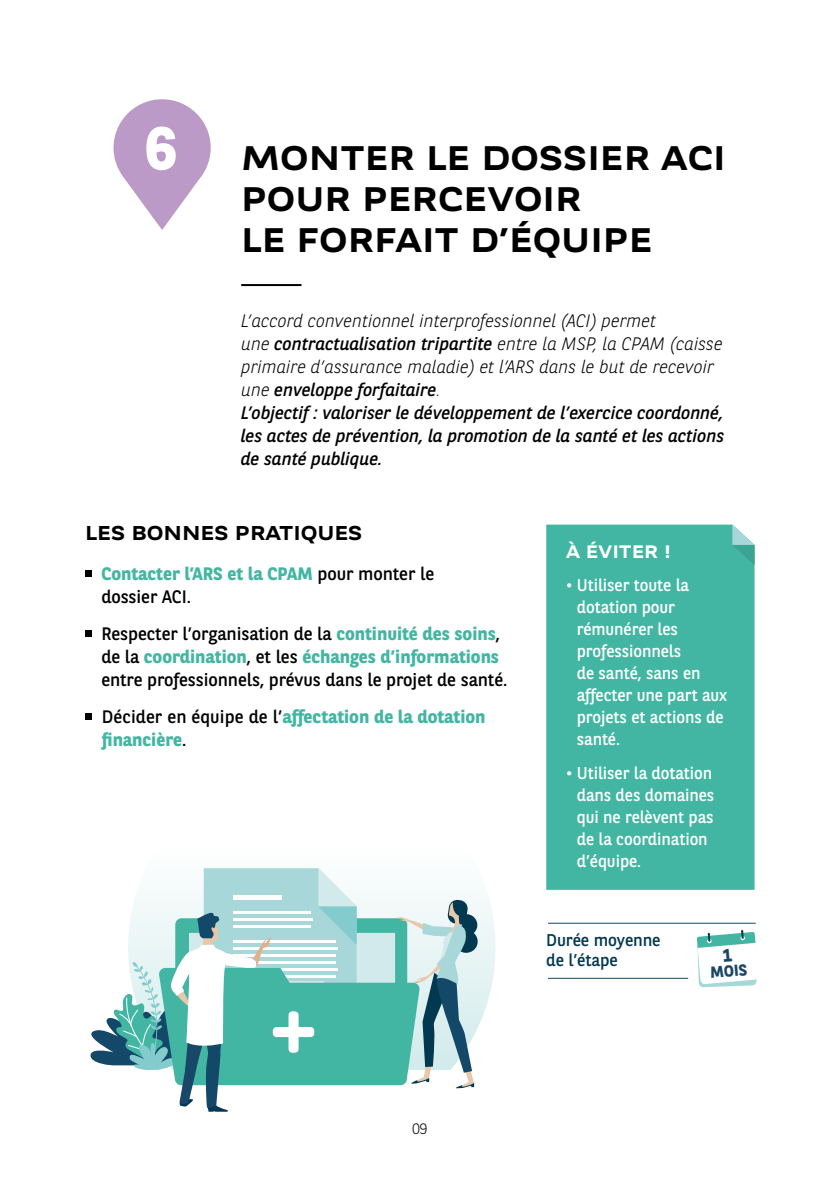
<style>
.page{position:relative;width:840px;height:1191px;background:#fff}
.page>*{position:absolute;margin:0;border:0;box-sizing:border-box;transform-origin:0 0}
.t1{font:700 60px "BNPP Sans";color:#fff}
.t2{font:700 34px/40.8px "BNPP Expanded Sans";color:#000}
.t3{font:700 20px "BNPP Expanded Sans";letter-spacing:-.005em;color:#000}
.t4{font:italic 18px/23px "BNPP Sans";color:#000}
.t5{font:18px/23px "BNPP Sans";letter-spacing:-.005em;color:#000}
.t6{font:700 18px/23px "BNPP Sans";color:#42b6a2}
.t7{font:700 18px "BNPP Expanded Sans";letter-spacing:-.005em;color:#fff}
.t8{font:17px/22px "BNPP Sans";letter-spacing:-.005em;color:#fff}
.t9{font:17px/20px "BNPP Sans";letter-spacing:-.005em;color:#023850}
.t10{font:700 16px "BNPP Sans";color:#1a4767}
.t11{font:300 15px "BNPP Sans";color:#000}
.s1{font-weight:300}
.s2{font-weight:700;color:#42b6a2}
.s3{font-weight:400;color:#000}
</style>
<div class="page">
<svg style="left:208px;top:895px;width:370px;height:217px"></svg>
<svg style="left:90px;top:868px;width:388px;height:243px"></svg>
<hr style="left:547px;top:977px;width:140px;height:1px;background:#1a4767">
<hr style="left:547px;top:922px;width:208px;height:1px;background:#1a4767">
<hr style="left:241px;top:284px;width:60px;height:2px;background:#000">
<svg style="left:113px;top:99px;width:97px;height:131px"></svg>
<div style="left:85px;top:570px;width:7px;height:7px;background:#000"></div>
<div style="left:85px;top:630px;width:7px;height:7px;background:#000"></div>
<div style="left:85px;top:713px;width:7px;height:7px;background:#000"></div>
<div style="left:546px;top:524px;width:208px;height:366px;background:#42b6a2"></div>
<svg style="left:732px;top:524px;width:22px;height:41px"></svg>
<svg style="left:696px;top:929px;width:61px;height:58px"></svg>
<h1 class="t1" style="left:145px;top:107px;width:33px">6</h1>
<h2 class="t2" style="left:241px;top:137px;width:486px">MONTER LE DOSSIER ACI<br>POUR PERCEVOIR<br>LE FORFAIT D’ÉQUIPE</h2>
<p class="t4" style="left:241px;top:308px;width:484px"><span class="s1">L’accord conventionnel interprofessionnel (ACI) permet<br>une</span> contractualisation tripartite <span class="s1">entre la MSP, la CPAM (caisse primaire d’assurance maladie) et l’ARS dans le but de recevoir une</span> enveloppe forfaitaire<span class="s1">.<br></span>L’objectif : valoriser le développement de l’exercice coordonné, les actes de prévention, la promotion de la santé et les actions de santé publique.</p>
<p class="t3" style="left:85px;top:519px;width:279px">LES BONNES PRATIQUES</p>
<p class="t5" style="left:101px;top:561px;width:334px"><span class="s2">Contacter l’ARS et la CPAM</span> pour monter le dossier ACI.</p>
<p class="t5" style="left:101px;top:621px;width:407px">Respecter l’organisation de la <span class="s2">continuité des soins</span>, de la <span class="s2">coordination</span>, et les <span class="s2">échanges d’informations </span>entre professionnels, prévus dans le projet de santé.</p>
<p class="t6" style="left:102px;top:704px;width:385px"><span class="s3">Décider en équipe de l’</span>affectation de la dotation financière<span class="s3">.</span></p>
<p class="t7" style="left:566px;top:539px;width:106px">À ÉVITER !</p>
<p class="t8" style="left:576px;top:574px;width:152px;text-indent:-11px">• Utiliser toute la dotation pour rémunérer les professionnels<br>de santé, sans en affecter une part aux projets et actions de santé.</p>
<p class="t8" style="left:576px;top:761px;width:139px;text-indent:-11px">• Utiliser la dotation dans des domaines qui ne relèvent pas de la coordination d’équipe.</p>
<p class="t9" style="left:546px;top:929px;width:116px">Durée moyenne de l’étape</p>
<p class="t10" style="left:709px;top:961px;width:38px;rotate:-5deg">MOIS</p>
<p class="t11" style="left:412px;top:1118px;width:17px">09</p>
</div>
